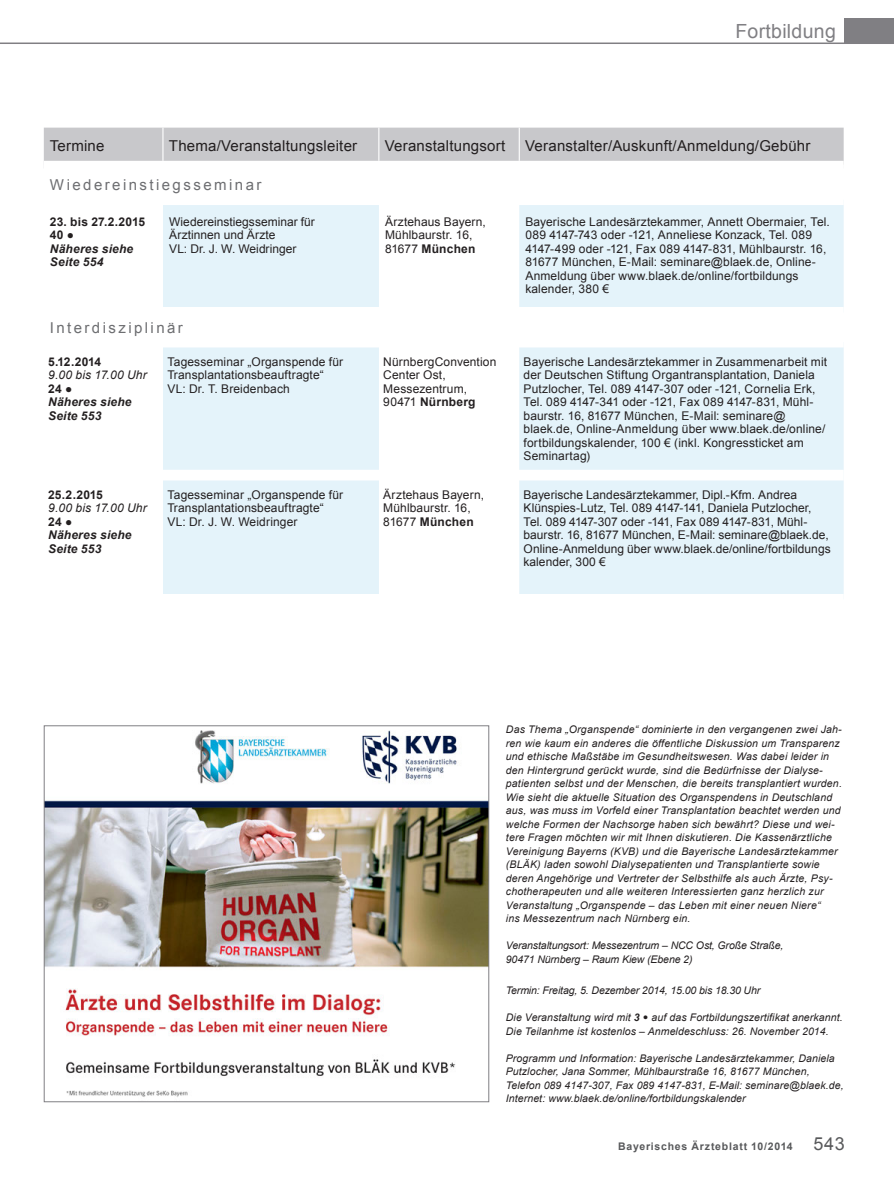
<style>
.page{position:relative;width:894px;height:1190px;background:#fff}
.page>*{position:absolute;margin:0;border:0;box-sizing:border-box;transform-origin:0 0}
.t1{font:19.5px "Arial";letter-spacing:.015em;color:#807f83}
.t2{font:15px "Arial";letter-spacing:.015em;color:#231f20}
.t3{font:15px "Arial";letter-spacing:.16em;color:#6d6e71}
.t4{font:12px/13.5px "Arial";letter-spacing:.01em;color:#231f20}
.t5{font:italic 700 12px/13.5px "Arial";letter-spacing:.02em;color:#231f20}
.t6{font:700 12px/13.5px "Arial";letter-spacing:.01em;color:#231f20}
.t7{font:italic 10.5px/13.5px "Arial";letter-spacing:.02em;color:#231f20}
.t8{font:italic 10.5px/13.5px "Arial";letter-spacing:-.01em;color:#231f20}
.t9{font:700 10.5px "Arial";letter-spacing:.075em;color:#58595b}
.s1{font-weight:700}
.s2{font-weight:400}
.s3{font-style:normal}
.s4{font-family:"Agfa Rotis Semisans";font-weight:700;font-style:normal}
.s5{font-weight:400;font-size:18px}
</style>
<div class="page">
<div style="left:843px;top:18px;width:50px;height:26px;background:#807f83"></div>
<hr style="left:0;top:43px;width:893px;height:1px;background:#807f83">
<div style="left:44px;top:128px;width:799px;height:33px;background:#c8c8cb"></div>
<hr style="left:162px;top:128px;width:1px;height:33px;background:#fff">
<hr style="left:378px;top:128px;width:1px;height:33px;background:#fff">
<hr style="left:518px;top:128px;width:2px;height:33px;background:#fff">
<svg style="left:163px;top:205px;width:680px;height:389px;fill:#e4f3fa"></svg>
<div style="left:44px;top:307px;width:799px;height:11px;background:#fff"></div>
<div style="left:44px;top:337px;width:799px;height:10px;background:#fff"></div>
<div style="left:44px;top:470px;width:799px;height:10px;background:#fff"></div>
<img style="left:46px;top:730px;width:441px;height:367px">
<h1 class="t1" style="left:735px;top:20px;width:102px">Fortbildung</h1>
<p class="t2" style="left:50px;top:138px;width:56px">Termine</p>
<p class="t2" style="left:169px;top:138px;width:190px">Thema/Veranstaltungsleiter</p>
<p class="t2" style="left:385px;top:138px;width:122px">Veranstaltungsort</p>
<p class="t2" style="left:525px;top:138px;width:287px">Veranstalter/Auskunft/Anmeldung/Gebühr</p>
<p class="t3" style="left:50px;top:177px;width:213px">Wiedereinstiegsseminar</p>
<p class="t6" style="left:50px;top:215px;width:97px">23. bis 27.2.2015<br>40 ●</p>
<p class="t5" style="left:50px;top:242px;width:85px">Näheres siehe<br>Seite 554</p>
<p class="t4" style="left:169px;top:215px;width:147px">Wiedereinstiegsseminar für<br>Ärztinnen und Ärzte<br>VL: Dr. J. W. Weidringer</p>
<p class="t4" style="left:385px;top:215px;width:102px">Ärztehaus Bayern,<br>Mühlbaurstr. 16,<br>81677 <span class="s1">München</span></p>
<p class="t4" style="left:525px;top:215px;width:306px">Bayerische Landesärztekammer, Annett Obermaier, Tel.<br>089 4147-743 oder -121, Anneliese Konzack, Tel. 089<br>4147-499 oder -121, Fax 089 4147-831, Mühlbaurstr. 16, 81677 München, E-Mail: seminare@blaek.de, Online-Anmeldung über www.blaek.de/online/fortbildungs kalender, 380 €</p>
<p class="t3" style="left:50px;top:319px;width:134px">Interdisziplinär</p>
<p class="t6" style="left:48px;top:355px;width:55px">5.12.2014</p>
<p class="t5" style="left:48px;top:368px;width:100px"><span class="s2">9.00 bis 17.00 Uhr<br></span><span class="s3">24</span> ●<br>Näheres siehe<br>Seite 553</p>
<p class="t4" style="left:167px;top:355px;width:177px">Tagesseminar „Organspende für<br>Transplantationsbeauftragte“<br>VL: Dr. T. Breidenbach</p>
<p class="t4" style="left:383px;top:355px;width:115px">NürnbergConvention<br>Center Ost,<br>Messezentrum,<br>90471 <span class="s1">Nürnberg</span></p>
<p class="t4" style="left:523px;top:355px;width:305px">Bayerische Landesärztekammer in Zusammenarbeit mit der Deutschen Stiftung Organtransplantation, Daniela Putzlocher, Tel. 089 4147-307 oder -121, Cornelia Erk, Tel. 089 4147-341 oder -121, Fax 089 4147-831, Mühl&shy;baurstr. 16, 81677 München, E-Mail: seminare@ blaek.de, Online-Anmeldung über www.blaek.de/online/ fortbildungskalender, 100 € (inkl. Kongressticket am Seminartag)</p>
<p class="t6" style="left:48px;top:488px;width:56px">25.2.2015</p>
<p class="t5" style="left:48px;top:501px;width:100px"><span class="s2">9.00 bis 17.00 Uhr<br></span><span class="s3">24</span> ●<br>Näheres siehe<br>Seite 553</p>
<p class="t4" style="left:167px;top:488px;width:177px">Tagesseminar „Organspende für<br>Transplantationsbeauftragte“<br>VL: Dr. J. W. Weidringer</p>
<p class="t4" style="left:383px;top:488px;width:102px">Ärztehaus Bayern,<br>Mühlbaurstr. 16,<br>81677 <span class="s1">München</span></p>
<p class="t4" style="left:523px;top:488px;width:308px">Bayerische Landesärztekammer, Dipl.-Kfm. Andrea Klünspies-Lutz, Tel. 089 4147-141, Daniela Putzlocher, Tel. 089 4147-307 oder -141, Fax 089 4147-831, Mühl&shy;baurstr. 16, 81677 München, E-Mail: seminare@blaek.de, Online-Anmeldung über www.blaek.de/online/fortbildungs kalender, 300 €</p>
<p class="t7" style="left:506px;top:723px;width:337px">Das Thema „Organspende“ dominierte in den vergangenen zwei Jah&shy;ren wie kaum ein anderes die öffentliche Diskussion um Transparenz und ethische Maßstäbe im Gesundheitswesen. Was dabei leider in den Hintergrund gerückt wurde, sind die Bedürfnisse der Dialyse&shy;patienten selbst und der Menschen, die bereits transplantiert wurden.<br>Wie sieht die aktuelle Situation des Organspendens in Deutschland aus, was muss im Vorfeld einer Transplantation beachtet werden und welche Formen der Nachsorge haben sich bewährt? Diese und wei&shy;tere Fragen möchten wir mit Ihnen diskutieren. Die Kassenärztliche Vereinigung Bayerns (KVB) und die Bayerische Landesärztekammer (BLÄK) laden sowohl Dialysepatienten und Transplantierte sowie deren Angehörige und Vertreter der Selbsthilfe als auch Ärzte, Psy&shy;chotherapeuten und alle weiteren Interessierten ganz herzlich zur Veranstaltung „Organspende – das Leben mit einer neuen Niere“<br>ins Messezentrum nach Nürnberg ein.</p>
<p class="t8" style="left:506px;top:939px;width:279px">Veranstaltungsort: Messezentrum – NCC Ost, Große Straße,<br>90471 Nürnberg – Raum Kiew (Ebene 2)</p>
<p class="t8" style="left:506px;top:984px;width:256px">Termin: Freitag, 5. Dezember 2014, 15.00 bis 18.30 Uhr</p>
<p class="t7" style="left:506px;top:1011px;width:338px">Die Veranstaltung wird mit <span class="s1">3</span> <span class="s4">•</span> auf das Fortbildungszertifikat anerkannt.<br>Die Teilanhme ist kostenlos – Anmeldeschluss: 26. November 2014.</p>
<p class="t7" style="left:506px;top:1051px;width:339px">Programm und Information: Bayerische Landesärztekammer, Daniela Putzlocher, Jana Sommer, Mühlbaurstraße 16, 81677 München, Telefon 089 4147-307, Fax 089 4147-831, E-Mail: seminare@blaek.de, Internet: www.blaek.de/online/fortbildungskalender</p>
<p class="t9" style="left:618px;top:1140px;width:228px">Bayerisches Ärzteblatt 10/2014 <span class="s5">543</span></p>
</div>
